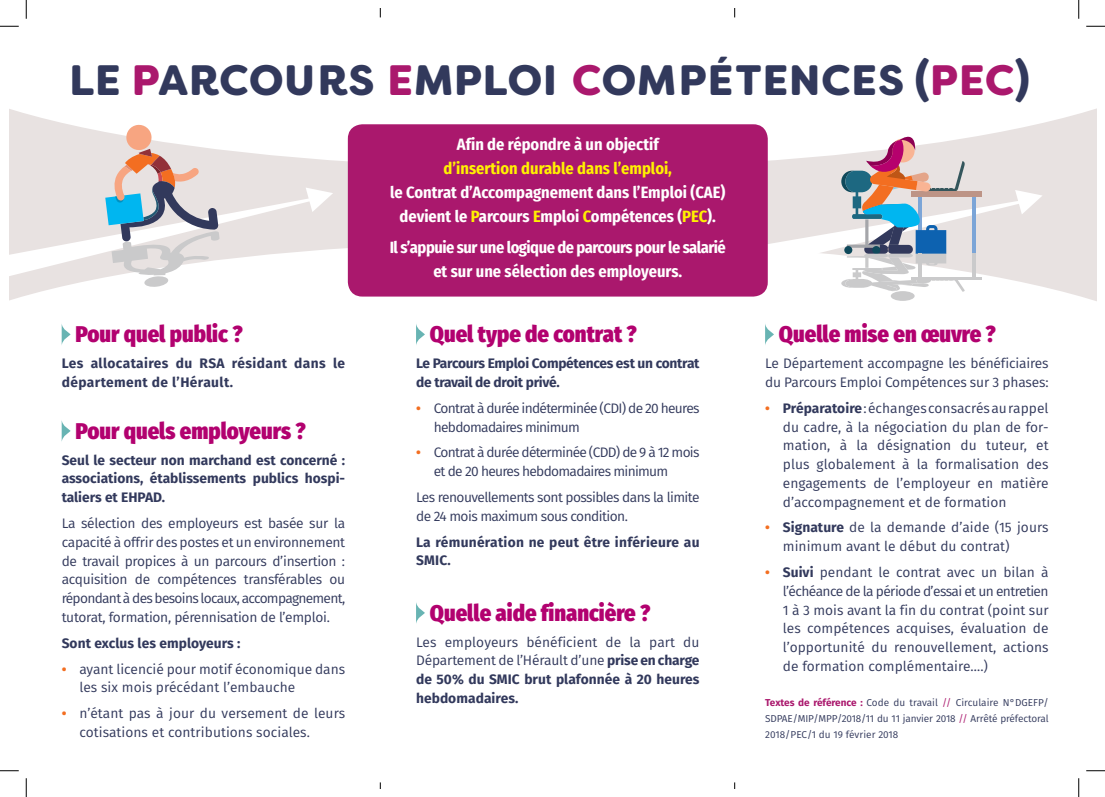
<style>
.page{position:relative;width:1105px;height:797px;background:#fff}
.page>*{position:absolute;margin:0;border:0;box-sizing:border-box;transform-origin:0 0}
.t1{font:900 42.5px "Filson Soft";letter-spacing:.02em;color:#32395c}
.t2{font:900 22.5px "Fira Sans Condensed";color:#b2016f}
.t3{font:700 16.38px/23.9px "Fira Sans Condensed";color:#fff;text-align:center}
.t4{font:700 16.38px/23.9px "Fira Sans Condensed";letter-spacing:-.03em;color:#fff;text-align:center}
.t5{font:700 16.38px "Fira Sans Condensed";color:#fff101}
.t6{font:13.75px/18.8px "Fira Sans";letter-spacing:-.01em;color:#32395c;text-align:justify}
.t7{font:13.75px/18.8px "Fira Sans";letter-spacing:-.05em;color:#32395c}
.t8{font:700 13.75px/18.8px "Fira Sans";color:#32395c;text-align:justify}
.t9{font:13.75px/18.8px "Fira Sans";letter-spacing:-.04em;color:#32395c}
.t10{font:700 13.75px/18.8px "Fira Sans";letter-spacing:-.02em;color:#32395c}
.t11{font:700 13.75px/18.8px "Fira Sans";letter-spacing:.03em;color:#32395c}
.t12{font:700 13.75px/18.8px "Fira Sans";letter-spacing:.02em;color:#32395c}
.t13{font:10px/16.2px "Fira Sans";letter-spacing:-.01em;color:#32395c;text-align:justify}
.s1{color:#aa186d}
.s2{font-weight:700;color:#f36e21}
.s3{color:#fff101}
.s4{font-weight:700}
.s5{font-weight:700;color:#aa186d}
</style>
<div class="page">
<div style="left:9px;top:97px;width:1087px;height:211px;background:#e8e2e1"></div>
<svg style="left:9px;top:9px;width:1087px;height:159px"></svg>
<svg style="left:9px;top:241px;width:1087px;height:201px"></svg>
<svg style="left:62px;top:323px;width:9px;height:23px"></svg>
<svg style="left:62px;top:419px;width:9px;height:23px"></svg>
<svg style="left:765px;top:323px;width:9px;height:23px"></svg>
<div style="left:348px;top:124px;width:420px;height:172px;background:#aa186d;border-radius:15px"></div>
<svg style="left:9px;top:124px;width:324px;height:163px"></svg>
<div style="left:891px;top:291px;width:24px;height:10px;background:#cacacb;border-radius:50%"></div>
<svg style="left:764px;top:133px;width:278px;height:159px"></svg>
<svg style="left:416px;top:323px;width:9px;height:23px"></svg>
<svg style="left:416px;top:602px;width:9px;height:22px"></svg>
<svg style="left:0;top:25px;width:19px;height:2px"></svg>
<svg style="left:1086px;top:25px;width:19px;height:2px"></svg>
<svg style="left:0;top:770px;width:19px;height:1px"></svg>
<svg style="left:1086px;top:770px;width:19px;height:1px"></svg>
<svg style="left:25px;top:0;width:2px;height:19px"></svg>
<svg style="left:25px;top:778px;width:2px;height:19px"></svg>
<svg style="left:1078px;top:0;width:1px;height:19px"></svg>
<svg style="left:1078px;top:778px;width:1px;height:19px"></svg>
<h1 class="t1" style="left:69px;top:52px;width:962px">LE <span class="s1">P</span>ARCOURS <span class="s1">E</span>MPLOI <span class="s1">C</span>OMPÉTENCES (<span class="s1">PEC</span>)</h1>
<h2 class="t2" style="left:76px;top:314px;width:169px">Pour quel public ?</h2>
<p class="t11" style="left:62px;top:353px;width:285px">Les allocataires du RSA résidant dans le département de l’Hérault.</p>
<h2 class="t2" style="left:76px;top:411px;width:232px">Pour quels employeurs ?</h2>
<p class="t8" style="left:62px;top:449px;width:285px">Seul le secteur non marchand est concerné : associations, établissements publics hospi&shy;taliers et EHPAD.</p>
<p class="t6" style="left:62px;top:513px;width:285px">La sélection des employeurs est basée sur la capacité à offrir des postes et un environnement de travail propices à un parcours d’insertion : acquisition de compétences transférables ou répondant à des besoins locaux, accompagnement, tutorat, formation, pérennisation de l’emploi.</p>
<p class="t8" style="left:62px;top:632px;width:180px">Sont exclus les employeurs :</p>
<p class="t6" style="left:79px;top:659px;width:267px;text-indent:-18px"><span class="s2">•</span> ayant licencié pour motif économique dans les six mois précédant l’embauche</p>
<p class="t6" style="left:79px;top:703px;width:267px;text-indent:-18px"><span class="s2">•</span> n’étant pas à jour du versement de leurs cotisations et contributions sociales.</p>
<p class="t3" style="left:457px;top:131px;width:203px">Afin de répondre à un objectif</p>
<p class="t5" style="left:444px;top:154px;width:230px">d’insertion durable dans l’emploi,</p>
<p class="t3" style="left:390px;top:179px;width:337px">le Contrat d’Accompagnement dans l’Emploi (CAE) devient le <span class="s3">P</span>arcours <span class="s3">E</span>mploi <span class="s3">C</span>ompétences (<span class="s3">PEC</span>).</p>
<p class="t4" style="left:390px;top:234px;width:338px">Il s’appuie sur une logique de parcours pour le salarié et sur une sélection des employeurs.</p>
<h2 class="t2" style="left:430px;top:314px;width:208px">Quel type de contrat ?</h2>
<p class="t10" style="left:416px;top:353px;width:285px">Le Parcours Emploi Compétences est un contrat de travail de droit privé.</p>
<p class="t7" style="left:434px;top:398px;width:267px;text-indent:-18px"><span class="s2">•</span> Contrat à durée indéterminée (CDI) de 20 heures hebdomadaires minimum</p>
<p class="t7" style="left:434px;top:443px;width:267px;text-indent:-18px"><span class="s2">•</span> Contrat à durée déterminée (CDD) de 9 à 12 mois et de 20 heures hebdomadaires minimum</p>
<p class="t9" style="left:416px;top:487px;width:285px">Les renouvellements sont possibles dans la limite de 24 mois maximum sous condition.</p>
<p class="t12" style="left:416px;top:531px;width:285px">La rémunération ne peut être inférieure au<br>SMIC.</p>
<h2 class="t2" style="left:430px;top:593px;width:222px">Quelle aide financière ?</h2>
<p class="t6" style="left:416px;top:632px;width:285px">Les employeurs bénéficient de la part du Département de l’Hérault d’une <span class="s4">prise en charge de 50% du SMIC brut plafonnée à 20 heures hebdomadaires.</span></p>
<h2 class="t2" style="left:779px;top:314px;width:218px">Quelle mise en œuvre ?</h2>
<p class="t6" style="left:765px;top:353px;width:285px">Le Département accompagne les bénéficiaires du Parcours Emploi Compétences sur 3 phases:</p>
<p class="t6" style="left:783px;top:398px;width:267px;text-indent:-18px"><span class="s2">•</span> <span class="s4">Préparatoire</span> : échanges consacrés au rappel du cadre, à la négociation du plan de for&shy;mation, à la désignation du tuteur, et plus globalement à la formalisation des engagements de l’employeur en matière d’accompagnement et de formation</p>
<p class="t6" style="left:783px;top:518px;width:267px;text-indent:-18px"><span class="s2">•</span> <span class="s4">Signature</span> de la demande d’aide (15 jours minimum avant le début du contrat)</p>
<p class="t6" style="left:783px;top:562px;width:267px;text-indent:-18px"><span class="s2">•</span> <span class="s4">Suivi</span> pendant le contrat avec un bilan à l’échéance de la période d’essai et un entretien 1 à 3 mois avant la fin du contrat (point sur les compétences acquises, évaluation de l’opportunité du renouvellement, actions de formation complémentaire….)</p>
<p class="t13" style="left:765px;top:694px;width:285px"><span class="s5">Textes de référence :</span> Code du travail <span class="s1">//</span> Circulaire N°DGEFP/ SDPAE/MIP/MPP/2018/11 du 11 janvier 2018 <span class="s1">//</span> Arrêté préfectoral 2018/PEC/1 du 19 février 2018</p>
</div>
